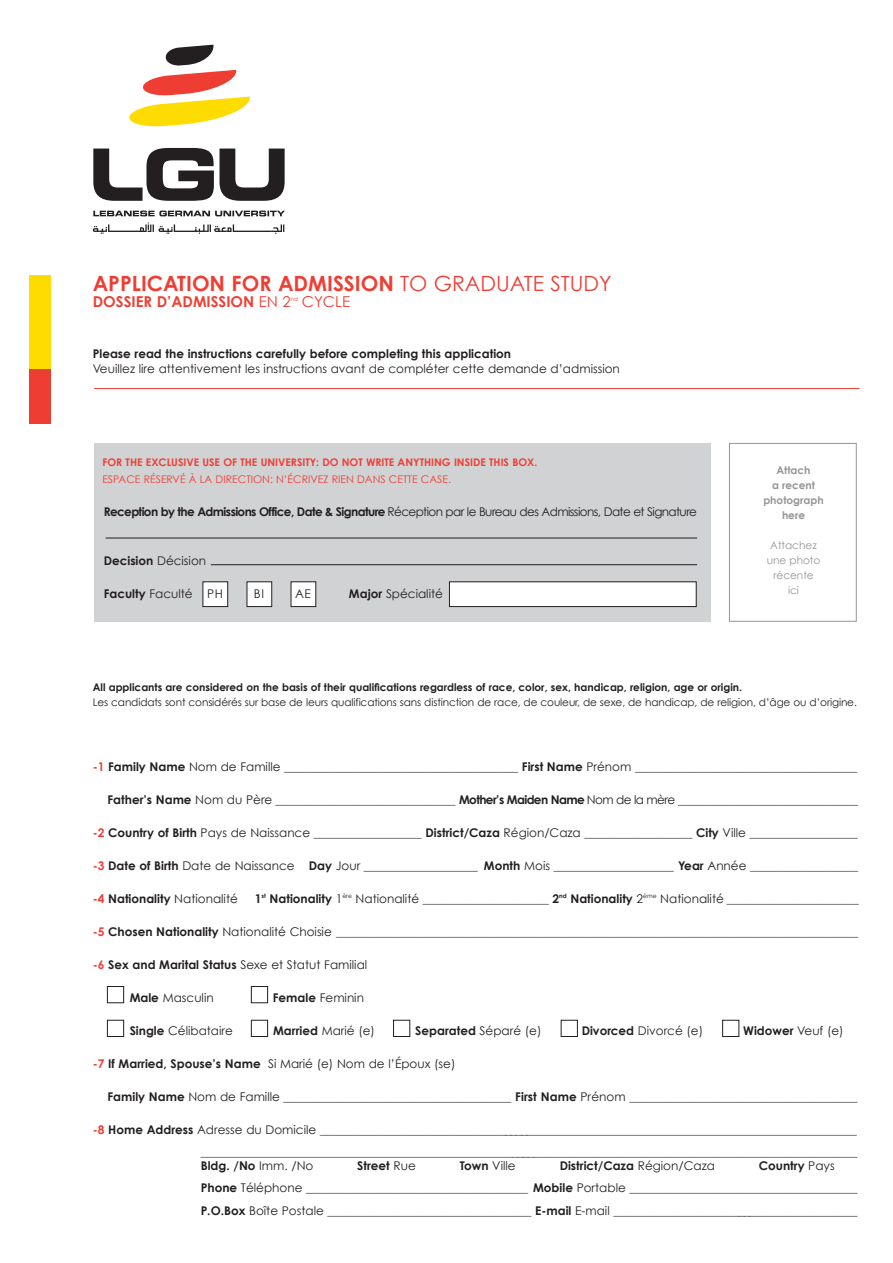
<style>
.page{position:relative;width:893px;height:1263px;background:#fff}
.page>*{position:absolute;margin:0;border:0;box-sizing:border-box;transform-origin:0 0}
.t1{font:700 21px "Century Gothic";color:#ee3e34}
.t2{font:700 15px "Century Gothic";color:#ee3e34}
.t3{font:15px "Century Gothic";color:#ee3e34}
.t4{font:12px/22.5px "Century Gothic";color:#231f20;text-align:right}
.t5{font:12px "Century Gothic";letter-spacing:-.05em;color:#231f20}
.t6{font:700 12px "Century Gothic";color:#231f20}
.t7{font:10.5px "Century Gothic";letter-spacing:-.01em;color:#231f20}
.t8{font:700 10.5px "Century Gothic";color:#231f20}
.t9{font:700 10.5px "Century Gothic";color:#ee3e34}
.t10{font:10.5px "Century Gothic";color:#ee3e34}
.t11{font:700 10.5px/15px "Century Gothic";color:#939598;text-align:center}
.t12{font:10.5px/15px "Century Gothic";color:#939598;text-align:center}
.t13{font:5.7px "Century Gothic";color:#ee3e34}
.s1{font-weight:400}
.s2{font-weight:700}
.s3{font-weight:700;color:#ee3e34}
.s4{color:#ee3e34}
</style>
<div class="page">
<div style="left:94px;top:443px;width:617px;height:179px;background:#d1d2d4"></div>
<div style="left:729px;top:443px;width:128px;height:179px;border:1px solid #939598"></div>
<div style="left:203px;top:582px;width:25px;height:25px;background:#fff"></div>
<div style="left:203px;top:581px;width:25px;height:26px;border:1px solid #231f20"></div>
<div style="left:247px;top:582px;width:25px;height:25px;background:#fff"></div>
<div style="left:247px;top:581px;width:25px;height:26px;border:1px solid #231f20"></div>
<div style="left:291px;top:582px;width:25px;height:25px;background:#fff"></div>
<div style="left:291px;top:581px;width:25px;height:26px;border:1px solid #231f20"></div>
<div style="left:107px;top:986px;width:17px;height:17px;border:1px solid #231f20"></div>
<div style="left:251px;top:986px;width:17px;height:17px;border:1px solid #231f20"></div>
<div style="left:107px;top:1020px;width:17px;height:17px;border:1px solid #231f20"></div>
<div style="left:251px;top:1020px;width:17px;height:17px;border:1px solid #231f20"></div>
<div style="left:393px;top:1020px;width:17px;height:17px;border:1px solid #231f20"></div>
<div style="left:561px;top:1020px;width:17px;height:17px;border:1px solid #231f20"></div>
<div style="left:722px;top:1020px;width:17px;height:17px;border:1px solid #231f20"></div>
<svg style="left:129px;top:45px;width:121px;height:82px"></svg>
<svg style="left:93px;top:148px;width:192px;height:53px"></svg>
<svg style="left:93px;top:211px;width:192px;height:5px"></svg>
<svg style="left:93px;top:222px;width:191px;height:12px"></svg>
<div style="left:449px;top:582px;width:247px;height:25px;background:#fff"></div>
<div style="left:449px;top:581px;width:248px;height:26px;border:1px solid #231f20"></div>
<hr style="left:94px;top:388px;width:765px;height:1px;background:#ee3e34">
<hr style="left:106px;top:538px;width:591px;height:1px;background:#231f20">
<hr style="left:211px;top:564px;width:486px;height:1px;background:#231f20">
<div style="left:29px;top:275px;width:21px;height:149px;background:#ee3e34"></div>
<div style="left:29px;top:275px;width:21px;height:93px;background:#ffdc01"></div>
<h1 class="t1" style="left:93px;top:267px;width:520px">APPLICATION FOR ADMISSION <span class="s1">TO GRADUATE STUDY</span></h1>
<p class="t2" style="left:93px;top:290px;width:200px">DOSSIER D’ADMISSION <span class="s1">EN 2</span></p>
<p class="t13" style="left:291px;top:295px;width:9px">nd</p>
<p class="t3" style="left:302px;top:291px;width:50px">CYCLE</p>
<p class="t6" style="left:93px;top:345px;width:420px">Please read the instructions carefully before completing this application</p>
<p class="t4" style="left:93px;top:357px;width:529px">Veuillez lire attentivement les instructions avant de compléter cette demande d’admission</p>
<p class="t9" style="left:102px;top:454px;width:436px">FOR THE EXCLUSIVE USE OF THE UNIVERSITY: DO NOT WRITE ANYTHING INSIDE THIS BOX.</p>
<p class="t10" style="left:102px;top:471px;width:350px">ESPACE RÉSERVÉ À LA DIRECTION: N’ÉCRIVEZ RIEN DANS CETTE CASE.</p>
<p class="t5" style="left:104px;top:503px;width:595px"><span class="s2">Reception by the Admissions Office, Date &amp; Signature</span> Réception par le Bureau des Admissions, Date et Signature</p>
<p class="t6" style="left:104px;top:552px;width:104px">Decision <span class="s1">Décision</span></p>
<p class="t6" style="left:104px;top:585px;width:91px">Faculty <span class="s1">Faculté</span></p>
<p class="t4" style="left:349px;top:582px;width:95px"><span class="s2">Major</span> Spécialité</p>
<p class="t4" style="left:207px;top:582px;width:17px">PH</p>
<p class="t4" style="left:254px;top:582px;width:12px">BI</p>
<p class="t4" style="left:295px;top:582px;width:17px">AE</p>
<p class="t11" style="left:763px;top:462px;width:62px">Attach<br>a recent photograph here</p>
<p class="t12" style="left:767px;top:537px;width:55px">Attachez une photo récente ici</p>
<p class="t8" style="left:93px;top:679px;width:651px">All applicants are considered on the basis of their qualifications regardless of race, color, sex, handicap, religion, age or origin.</p>
<p class="t7" style="left:93px;top:695px;width:766px">Les candidats sont considérés sur base de leurs qualifications sans distinction de race, de couleur, de sexe, de handicap, de religion, d’âge ou d’origine.</p>
<p class="t4" style="left:93px;top:755px;width:766px"><span class="s3">-1</span> <span class="s2">Family Name</span> Nom de Famille _______________________________________ <span class="s2">First Name</span> Prénom _____________________________________</p>
<p class="t5" style="left:108px;top:791px;width:752px"><span class="s2">Father’s Name</span> Nom du Père ______________________________ <span class="s2">Mother’s Maiden Name</span> Nom de la mère ______________________________</p>
<p class="t4" style="left:93px;top:821px;width:766px"><span class="s3">-2</span> <span class="s2">Country of Birth</span> Pays de Naissance __________________ <span class="s2">District/Caza</span> Région/Caza __________________ <span class="s2">City</span> Ville __________________</p>
<p class="t4" style="left:93px;top:854px;width:767px"><span class="s3">-3</span> <span class="s2">Date of Birth</span> Date de Naissance <span class="s2">Day</span> Jour ___________________ <span class="s2">Month</span> Mois ____________________ <span class="s2">Year</span> Année __________________</p>
<p class="t6" style="left:93px;top:889px;width:147px"><span class="s4">-4</span> Nationality <span class="s1">Nationalité</span></p>
<p class="t4" style="left:255px;top:887px;width:606px"><span class="s2">1</span><sup>st</sup> <span class="s2">Nationality</span> 1<sup>ère</sup> Nationalité _____________________ <span class="s2">2</span><sup>nd</sup> <span class="s2">Nationality</span> 2<sup>ème</sup> Nationalité ______________________</p>
<p class="t4" style="left:93px;top:920px;width:767px"><span class="s3">-5</span> <span class="s2">Chosen Nationality</span> Nationalité Choisie _______________________________________________________________________________________</p>
<p class="t4" style="left:93px;top:953px;width:276px"><span class="s3">-6</span> <span class="s2">Sex and Marital Status</span> Sexe et Statut Familial</p>
<p class="t4" style="left:130px;top:986px;width:86px"><span class="s2">Male</span> Masculin</p>
<p class="t4" style="left:273px;top:986px;width:93px"><span class="s2">Female</span> Feminin</p>
<p class="t4" style="left:130px;top:1019px;width:105px"><span class="s2">Single</span> Célibataire</p>
<p class="t4" style="left:273px;top:1019px;width:103px"><span class="s2">Married</span> Marié (e)</p>
<p class="t6" style="left:415px;top:1021px;width:128px">Separated <span class="s1">Séparé (e)</span></p>
<p class="t4" style="left:582px;top:1019px;width:123px"><span class="s2">Divorced</span> Divorcé (e)</p>
<p class="t6" style="left:743px;top:1021px;width:102px">Widower <span class="s1">Veuf (e)</span></p>
<p class="t4" style="left:93px;top:1052px;width:364px"><span class="s3">-7</span> <span class="s2">If Married, Spouse’s Name</span> Si Marié (e) Nom de l’Époux (se)</p>
<p class="t4" style="left:108px;top:1085px;width:751px"><span class="s2">Family Name</span> Nom de Famille ______________________________________ <span class="s2">First Name</span> Prénom ______________________________________</p>
<p class="t4" style="left:93px;top:1118px;width:766px"><span class="s3">-8</span> <span class="s2">Home Address</span> Adresse du Domicile __________________________________________________________________________________________ ______________________________________________________________________________________________________________</p>
<p class="t6" style="left:201px;top:1156px;width:114px">Bldg. /No <span class="s1">Imm. /No</span></p>
<p class="t6" style="left:357px;top:1156px;width:60px">Street <span class="s1">Rue</span></p>
<p class="t4" style="left:460px;top:1154px;width:58px"><span class="s2">Town</span> Ville</p>
<p class="t6" style="left:560px;top:1156px;width:157px">District/Caza <span class="s1">Région/Caza</span></p>
<p class="t4" style="left:201px;top:1154px;width:658px;text-align:left;text-indent:558px"><span class="s2">Country</span> Pays<br><span class="s2">Phone</span> Téléphone _____________________________________ <span class="s2">Mobile</span> Portable ______________________________________<br><span class="s2">P.O.Box</span> Boîte Postale __________________________________ <span class="s2">E-mail</span> E-mail _________________________________________</p>
</div>
